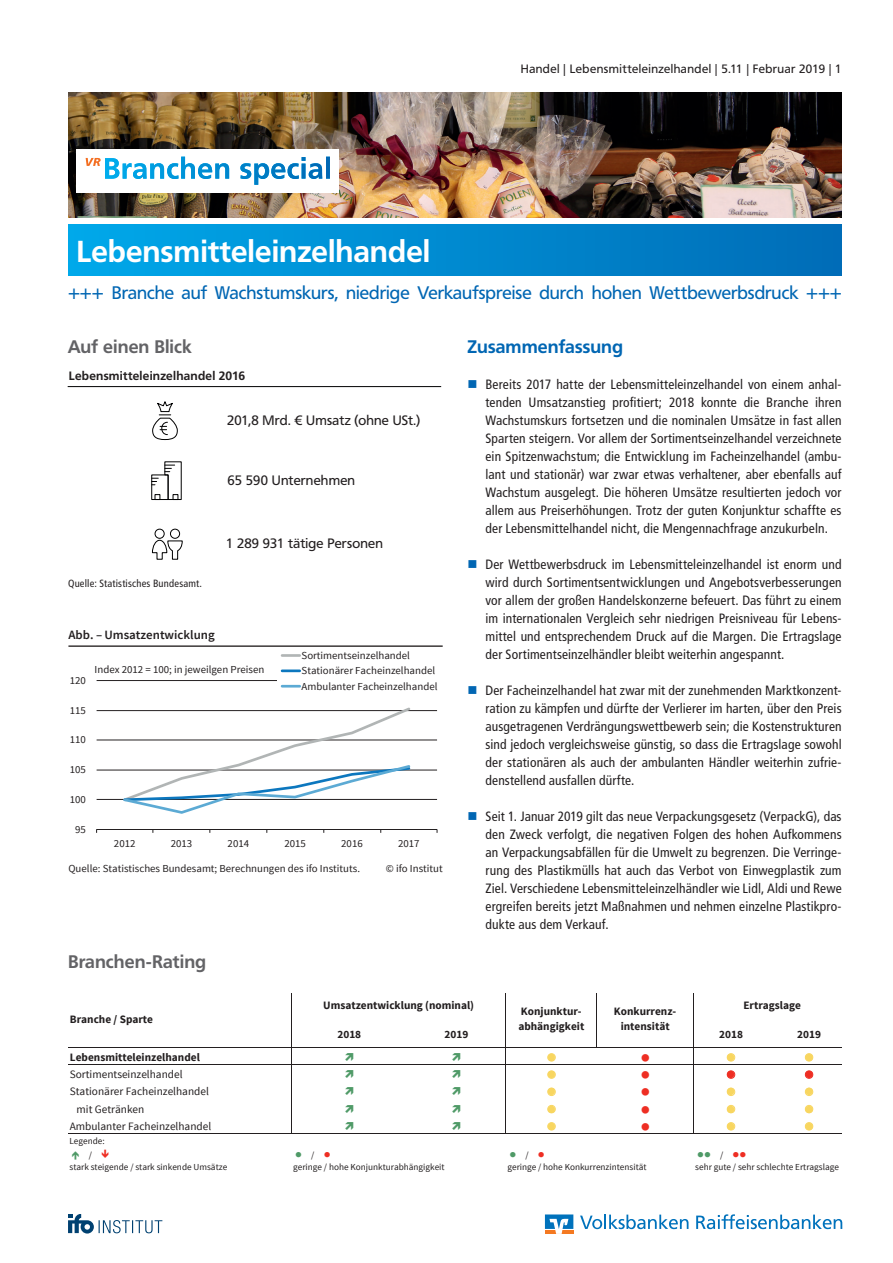
<style>
.page{position:relative;width:893px;height:1263px;background:#fff}
.page>*{position:absolute;margin:0;border:0;box-sizing:border-box;transform-origin:0 0}
.t1{font:700 30px "Frutiger VR";letter-spacing:.005em;color:#fff}
.t2{font:18px "Frutiger VR";color:#0166b3}
.t3{font:700 18px "Frutiger VR";letter-spacing:.005em;color:#636366}
.t4{font:700 18px "Frutiger VR";letter-spacing:.005em;color:#0166b3}
.t5{font:condensed 13.5px/18px "Frutiger LT Pro";letter-spacing:.01em;color:#231f20;text-align:justify}
.t6{font:13.5px "Frutiger VR";letter-spacing:.015em;color:#231f20}
.t7{font:600 12.75px "Source Sans Pro";color:#231f20}
.t8{font:12px "Frutiger VR";letter-spacing:.035em;color:#231f20}
.t9{font:700 12px "Frutiger VR";letter-spacing:.02em;color:#231f20}
.t10{font:700 11.25px/15.1px "Source Sans Pro";color:#231f20}
.t11{font:11.25px "Source Sans Pro";color:#231f20}
.t12{font:10.65px/15.3px "Source Sans Pro";color:#231f20}
.t13{font:condensed 10.5px "Frutiger LT Pro";letter-spacing:.015em;color:#231f20}
.t14{font:10.2px "Segoe UI Symbol";color:#ee2e23}
.t15{font:9.15px/13.6px "Source Sans Pro";color:#231f20}
.s1{color:#4f9a67}
.s2{color:#ee2e23}
</style>
<div class="page">
<svg style="left:68px;top:1214px;width:94px;height:19px"></svg>
<svg style="left:545px;top:1214px;width:28px;height:20px"></svg>
<svg style="left:580px;top:1214px;width:108px;height:15px"></svg>
<svg style="left:696px;top:1214px;width:146px;height:15px"></svg>
<svg style="left:152px;top:401px;width:26px;height:39px"></svg>
<div style="left:151px;top:474px;width:18px;height:26px;border:1px solid #000001"></div>
<svg style="left:152px;top:461px;width:30px;height:39px"></svg>
<div style="left:170px;top:529px;width:10px;height:10px;border:1px solid #000001;border-radius:50%"></div>
<div style="left:155px;top:529px;width:10px;height:10px;border:1px solid #000001;border-radius:50%"></div>
<svg style="left:152px;top:540px;width:31px;height:20px"></svg>
<hr style="left:68px;top:386px;width:373px;height:1px;background:#000002">
<hr style="left:97px;top:680px;width:340px;height:1px;background:#231f20">
<hr style="left:97px;top:710px;width:340px;height:1px;background:#231f20">
<hr style="left:97px;top:740px;width:340px;height:1px;background:#231f20">
<hr style="left:97px;top:770px;width:340px;height:1px;background:#231f20">
<hr style="left:97px;top:799px;width:340px;height:1px;background:#231f20">
<hr style="left:97px;top:829px;width:340px;height:1px;background:#231f20">
<svg style="left:121px;top:707px;width:291px;height:107px"></svg>
<div style="left:277px;top:648px;width:165px;height:46px;background:#fff"></div>
<hr style="left:282px;top:654px;width:18px;height:3px;background:#b1b5b5">
<hr style="left:282px;top:669px;width:18px;height:3px;background:#0c77be">
<svg style="left:282px;top:685px;width:18px;height:2px"></svg>
<hr style="left:68px;top:645px;width:374px;height:2px;background:#231f20">
<div style="left:68px;top:224px;width:774px;height:51px;background:linear-gradient(to right,#00a8ea,#006cb7)"></div>
<svg style="left:727px;top:1071px;width:8px;height:7px"></svg>
<svg style="left:805px;top:1071px;width:8px;height:7px"></svg>
<hr style="left:291px;top:994px;width:1px;height:140px;background:#231f20">
<hr style="left:505px;top:994px;width:1px;height:140px;background:#231f20">
<hr style="left:596px;top:994px;width:1px;height:54px;background:#231f20">
<hr style="left:693px;top:994px;width:1px;height:140px;background:#231f20">
<hr style="left:68px;top:1047px;width:774px;height:1px;background:#231f20">
<hr style="left:68px;top:1064px;width:774px;height:1px;background:#231f20">
<hr style="left:68px;top:1133px;width:774px;height:1px;background:#231f20">
<img style="left:68px;top:92px;width:774px;height:126px">
<div style="left:76px;top:149px;width:263px;height:44px;background:#fff"></div>
<svg style="left:86px;top:157px;width:244px;height:28px"></svg>
<svg style="left:548px;top:1053px;width:7px;height:8px"></svg>
<svg style="left:727px;top:1053px;width:8px;height:8px"></svg>
<svg style="left:805px;top:1053px;width:8px;height:8px"></svg>
<svg style="left:548px;top:1071px;width:7px;height:7px"></svg>
<svg style="left:548px;top:1088px;width:7px;height:8px"></svg>
<svg style="left:727px;top:1088px;width:8px;height:8px"></svg>
<svg style="left:805px;top:1088px;width:8px;height:8px"></svg>
<svg style="left:548px;top:1105px;width:7px;height:8px"></svg>
<svg style="left:727px;top:1105px;width:8px;height:8px"></svg>
<svg style="left:805px;top:1105px;width:8px;height:8px"></svg>
<svg style="left:548px;top:1122px;width:7px;height:8px"></svg>
<svg style="left:727px;top:1122px;width:8px;height:8px"></svg>
<svg style="left:805px;top:1122px;width:8px;height:8px"></svg>
<p class="t8" style="left:521px;top:62px;width:322px">Handel | Lebensmitteleinzelhandel | 5.11 | Februar 2019 | 1</p>
<h1 class="t1" style="left:77px;top:233px;width:355px">Lebensmitteleinzelhandel</h1>
<h2 class="t2" style="left:68px;top:282px;width:775px">+++ Branche auf Wachstumskurs, niedrige Verkaufspreise durch hohen Wettbewerbsdruck +++</h2>
<h2 class="t3" style="left:68px;top:336px;width:125px">Auf einen Blick</h2>
<h2 class="t4" style="left:467px;top:336px;width:157px">Zusammenfassung</h2>
<p class="t5" style="left:485px;top:375px;width:358px">Bereits 2017 hatte der Lebensmitteleinzelhandel von einem anhal&shy;tenden Umsatzanstieg profitiert; 2018 konnte die Branche ihren Wachstumskurs fortsetzen und die nominalen Umsätze in fast allen Sparten steigern. Vor allem der Sortimentseinzelhandel verzeichnete ein Spitzenwachstum; die Entwicklung im Facheinzelhandel (ambu&shy;lant und stationär) war zwar etwas verhaltener, aber ebenfalls auf Wachstum ausgelegt. Die höheren Umsätze resultierten jedoch vor allem aus Preiserhöhungen. Trotz der guten Konjunktur schaffte es der Lebensmittelhandel nicht, die Mengennachfrage anzukurbeln.</p>
<p class="t5" style="left:485px;top:555px;width:358px">Der Wettbewerbsdruck im Lebensmitteleinzelhandel ist enorm und wird durch Sortimentsentwicklungen und Angebotsverbesserungen vor allem der großen Handelskonzerne befeuert. Das führt zu einem im internationalen Vergleich sehr niedrigen Preisniveau für Lebens&shy;mittel und entsprechendem Druck auf die Margen. Die Ertragslage der Sortimentseinzelhändler bleibt weiterhin angespannt.</p>
<p class="t5" style="left:485px;top:681px;width:358px">Der Facheinzelhandel hat zwar mit der zunehmenden Marktkonzent&shy;ration zu kämpfen und dürfte der Verlierer im harten, über den Preis ausgetragenen Verdrängungswettbewerb sein; die Kostenstrukturen sind jedoch vergleichsweise günstig, so dass die Ertragslage sowohl der stationären als auch der ambulanten Händler weiterhin zufrie&shy;denstellend ausfallen dürfte.</p>
<p class="t5" style="left:485px;top:807px;width:358px">Seit 1. Januar 2019 gilt das neue Verpackungsgesetz (VerpackG), das den Zweck verfolgt, die negativen Folgen des hohen Aufkommens an Verpackungsabfällen für die Umwelt zu begrenzen. Die Verringe&shy;rung des Plastikmülls hat auch das Verbot von Einwegplastik zum Ziel. Verschiedene Lebensmitteleinzelhändler wie Lidl, Aldi und Rewe ergreifen bereits jetzt Maßnahmen und nehmen einzelne Plastikpro&shy;dukte aus dem Verkauf.</p>
<h2 class="t3" style="left:68px;top:951px;width:140px">Branchen-Rating</h2>
<p class="t9" style="left:69px;top:369px;width:178px">Lebensmitteleinzelhandel 2016</p>
<p class="t6" style="left:227px;top:412px;width:194px">201,8 Mrd. € Umsatz (ohne USt.)</p>
<p class="t6" style="left:227px;top:473px;width:129px">65 590 Unternehmen</p>
<p class="t6" style="left:226px;top:535px;width:158px">1 289 931 tätige Personen</p>
<p class="t13" style="left:68px;top:577px;width:136px">Quelle: Statistisches Bundesamt.</p>
<p class="t7" style="left:68px;top:627px;width:148px">Abb. –Umsatzentwicklung</p>
<p class="t12" style="left:95px;top:662px;width:171px">Index 2012 = 100; in jeweilgen Preisen</p>
<p class="t12" style="left:302px;top:648px;width:137px">Sortimentseinzelhandel<br>Stationärer Facheinzelhandel<br>Ambulanter Facheinzelhandel</p>
<p class="t12" style="left:70px;top:673px;width:18px">120</p>
<p class="t12" style="left:70px;top:703px;width:18px">115</p>
<p class="t12" style="left:70px;top:732px;width:18px">110</p>
<p class="t12" style="left:70px;top:762px;width:18px">105</p>
<p class="t12" style="left:70px;top:792px;width:18px">100</p>
<p class="t12" style="left:75px;top:821px;width:12px">95</p>
<p class="t12" style="left:114px;top:836px;width:23px">2012</p>
<p class="t12" style="left:171px;top:836px;width:23px">2013</p>
<p class="t12" style="left:228px;top:836px;width:23px">2014</p>
<p class="t12" style="left:284px;top:836px;width:23px">2015</p>
<p class="t12" style="left:341px;top:836px;width:23px">2016</p>
<p class="t12" style="left:398px;top:836px;width:23px">2017</p>
<p class="t12" style="left:68px;top:861px;width:293px">Quelle: Statistisches Bundesamt; Berechnungen des ifo Instituts.</p>
<p class="t12" style="left:386px;top:861px;width:58px">© ifo Institut</p>
<p class="t10" style="left:70px;top:1012px;width:85px">Branche / Sparte</p>
<p class="t10" style="left:323px;top:998px;width:152px">Umsatzentwicklung (nominal)</p>
<p class="t10" style="left:743px;top:998px;width:59px">Ertragslage</p>
<p class="t10" style="left:518px;top:1004px;width:67px">Konjunktur&shy;abhängigkeit</p>
<p class="t10" style="left:614px;top:1004px;width:64px;text-align:center">Konkurrenz&shy;intensität</p>
<p class="t10" style="left:337px;top:1027px;width:25px">2018</p>
<p class="t10" style="left:445px;top:1027px;width:25px">2019</p>
<p class="t10" style="left:719px;top:1027px;width:25px">2018</p>
<p class="t10" style="left:797px;top:1027px;width:25px">2019</p>
<p class="t10" style="left:70px;top:1050px;width:131px">Lebensmitteleinzelhandel</p>
<p class="t11" style="left:70px;top:1067px;width:114px">Sortimentseinzelhandel</p>
<p class="t14" style="left:727px;top:1069px;width:10px">●</p>
<p class="t14" style="left:805px;top:1069px;width:10px">●</p>
<p class="t11" style="left:70px;top:1085px;width:141px">Stationärer Facheinzelhandel</p>
<p class="t11" style="left:77px;top:1102px;width:69px">mit Getränken</p>
<p class="t11" style="left:70px;top:1119px;width:143px">Ambulanter Facheinzelhandel</p>
<p class="t15" style="left:89px;top:1134px;width:17px;text-indent:-19px">Legende: /</p>
<p class="t15" style="left:295px;top:1148px;width:37px"><span class="s1">●</span>/<span class="s2">●</span></p>
<p class="t15" style="left:509px;top:1148px;width:37px"><span class="s1">●</span>/<span class="s2">●</span></p>
<p class="t15" style="left:697px;top:1148px;width:51px"><span class="s1">●●</span> / <span class="s2">●●</span></p>
<p class="t15" style="left:69px;top:1160px;width:159px">stark steigende / stark sinkende Umsätze</p>
<p class="t15" style="left:293px;top:1160px;width:153px">geringe / hohe Konjunkturabhängigkeit</p>
<p class="t15" style="left:507px;top:1160px;width:141px">geringe / hohe Konkurrenzintensität</p>
<p class="t15" style="left:695px;top:1160px;width:145px">sehr gute / sehr schlechte Ertragslage</p>
</div>
